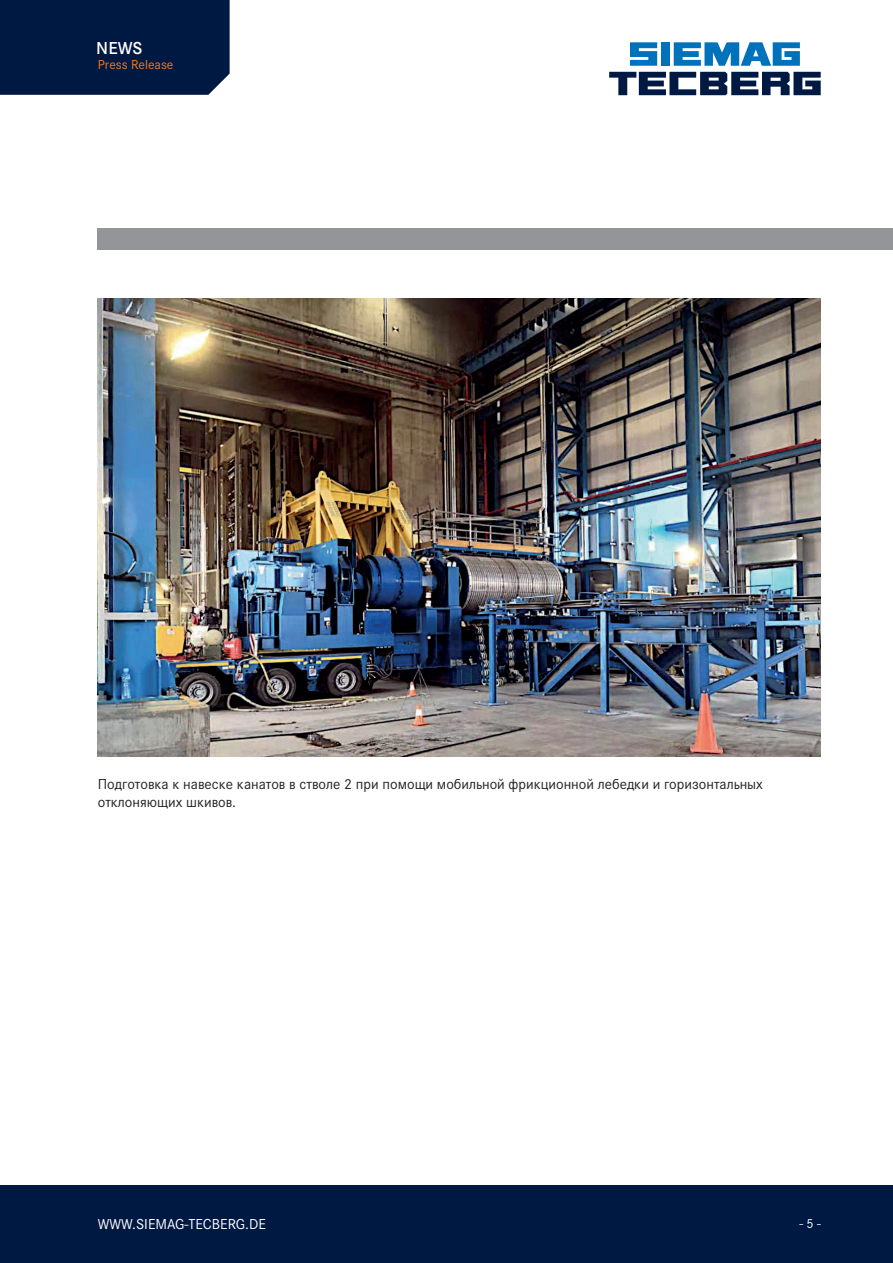
<style>
.page{position:relative;width:893px;height:1263px;background:#fff}
.page>*{position:absolute;margin:0;border:0;box-sizing:border-box;transform-origin:0 0}
.t1{font:600 18px "Corporate S";color:#fff}
.t2{font:15px/18px "Corporate S";color:#231f20}
.t3{font:15px "Corporate S";color:#fff}
.t4{font:13.5px "Corporate S";color:#f47921}
.t5{font:13.5px "Corporate S";color:#fff}
</style>
<div class="page">
<div style="left:0;top:1185px;width:893px;height:78px;background:#001942"></div>
<div style="left:98px;top:228px;width:795px;height:22px;background:#939598"></div>
<div style="left:0;top:0;width:230px;height:95px;background:#001942"></div>
<svg style="left:609px;top:72px;width:212px;height:23px"></svg>
<svg style="left:630px;top:42px;width:27px;height:24px"></svg>
<div style="left:661px;top:42px;width:9px;height:24px;background:#0072bc"></div>
<svg style="left:674px;top:42px;width:126px;height:24px"></svg>
<img style="left:98px;top:299px;width:723px;height:457px">
<p class="t1" style="left:96px;top:34px;width:48px">NEWS</p>
<p class="t4" style="left:98px;top:55px;width:77px">Press Release</p>
<p class="t2" style="left:98px;top:774px;width:667px">Подготовка к навеске канатов в стволе 2 при помощи мобильной фрикционной лебедки и горизонтальных отклоняющих шкивов.</p>
<p class="t3" style="left:98px;top:1213px;width:170px">WWW.SIEMAG-TECBERG.DE</p>
<p class="t5" style="left:799px;top:1213px;width:23px">- 5 -</p>
</div>
